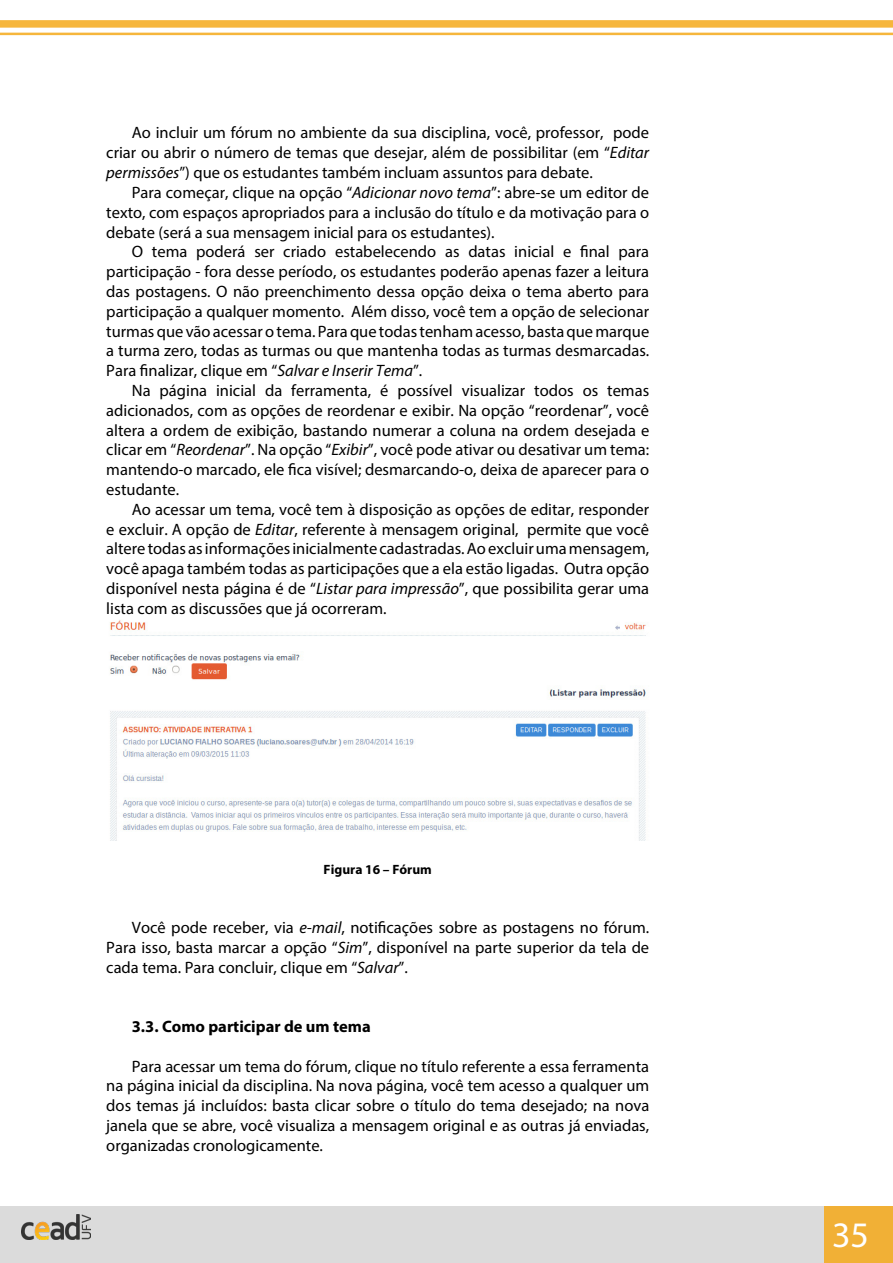
<style>
.page{position:relative;width:893px;height:1263px;background:#fff}
.page>*{position:absolute;margin:0;border:0;box-sizing:border-box;transform-origin:0 0}
.t1{font:36px "Myriad Pro";color:#fff}
.t2{font:16.5px/19.8px "Myriad Pro";color:#000;text-align:justify}
.t3{font:700 16.5px "Myriad Pro";color:#000}
.t4{font:700 13.5px "Myriad Pro";color:#000}
.s1{font-style:italic}
</style>
<div class="page">
<div style="left:0;top:1207px;width:893px;height:56px;background:#dbdbdb"></div>
<img style="left:22px;top:1214px;width:69px;height:25px">
<div style="left:824px;top:1207px;width:69px;height:56px;background:#f1b036"></div>
<div style="left:0;top:20px;width:893px;height:8px;background:#f6b63c"></div>
<hr style="left:0;top:33px;width:893px;height:2px;background:#f5aa1c">
<img style="left:110px;top:620px;width:536px;height:220px">
<p class="t2" style="left:106px;top:123px;width:544px;text-indent:26px">Ao incluir um fórum no ambiente da sua disciplina, você, professor, pode criar ou abrir o número de temas que desejar, além de possibilitar (em “<span class="s1">Editar permissões</span>”) que os estudantes também incluam assuntos para debate.</p>
<p class="t2" style="left:106px;top:182px;width:544px;text-indent:26px">Para começar, clique na opção “<span class="s1">Adicionar novo tema</span>”: abre-se um editor de texto, com espaços apropriados para a inclusão do título e da motivação para o debate (será a sua mensagem inicial para os estudantes).</p>
<p class="t2" style="left:106px;top:242px;width:544px;text-indent:26px">O tema poderá ser criado estabelecendo as datas inicial e final para participação - fora desse período, os estudantes poderão apenas fazer a leitura das postagens. O não preenchimento dessa opção deixa o tema aberto para participação a qualquer momento. Além disso, você tem a opção de selecionar turmas que vão acessar o tema. Para que todas tenham acesso, basta que marque a turma zero, todas as turmas ou que mantenha todas as turmas desmarcadas.<br>Para finalizar, clique em “<span class="s1">Salvar e Inserir Tema</span>”.</p>
<p class="t2" style="left:106px;top:380px;width:544px;text-indent:26px">Na página inicial da ferramenta, é possível visualizar todos os temas adicionados, com as opções de reordenar e exibir. Na opção “reordenar”, você altera a ordem de exibição, bastando numerar a coluna na ordem desejada e clicar em “<span class="s1">Reordenar</span>”. Na opção “<span class="s1">Exibir</span>”, você pode ativar ou desativar um tema: mantendo-o marcado, ele fica visível; desmarcando-o, deixa de aparecer para o estudante.</p>
<p class="t2" style="left:106px;top:499px;width:544px;text-indent:26px">Ao acessar um tema, você tem à disposição as opções de editar, responder e excluir. A opção de <span class="s1">Editar</span>, referente à mensagem original, permite que você altere todas as informações inicialmente cadastradas. Ao excluir uma mensagem, você apaga também todas as participações que a ela estão ligadas. Outra opção disponível nesta página é de “<span class="s1">Listar para impressão</span>”, que possibilita gerar uma lista com as discussões que já ocorreram.</p>
<p class="t4" style="left:324px;top:860px;width:110px">Figura 16 – Fórum</p>
<p class="t2" style="left:106px;top:917px;width:544px;text-indent:26px">Você pode receber, via <span class="s1">e-mail</span>, notificações sobre as postagens no fórum.<br>Para isso, basta marcar a opção “<span class="s1">Sim</span>”, disponível na parte superior da tela de cada tema. Para concluir, clique em “<span class="s1">Salvar</span>”.</p>
<p class="t3" style="left:132px;top:1016px;width:240px">3.3. Como participar de um tema</p>
<p class="t2" style="left:106px;top:1056px;width:544px;text-indent:26px">Para acessar um tema do fórum, clique no título referente a essa ferramenta na página inicial da disciplina. Na nova página, você tem acesso a qualquer um dos temas já incluídos: basta clicar sobre o título do tema desejado; na nova janela que se abre, você visualiza a mensagem original e as outras já enviadas, organizadas cronologicamente.</p>
<h1 class="t1" style="left:832px;top:1213px;width:38px">35</h1>
</div>
